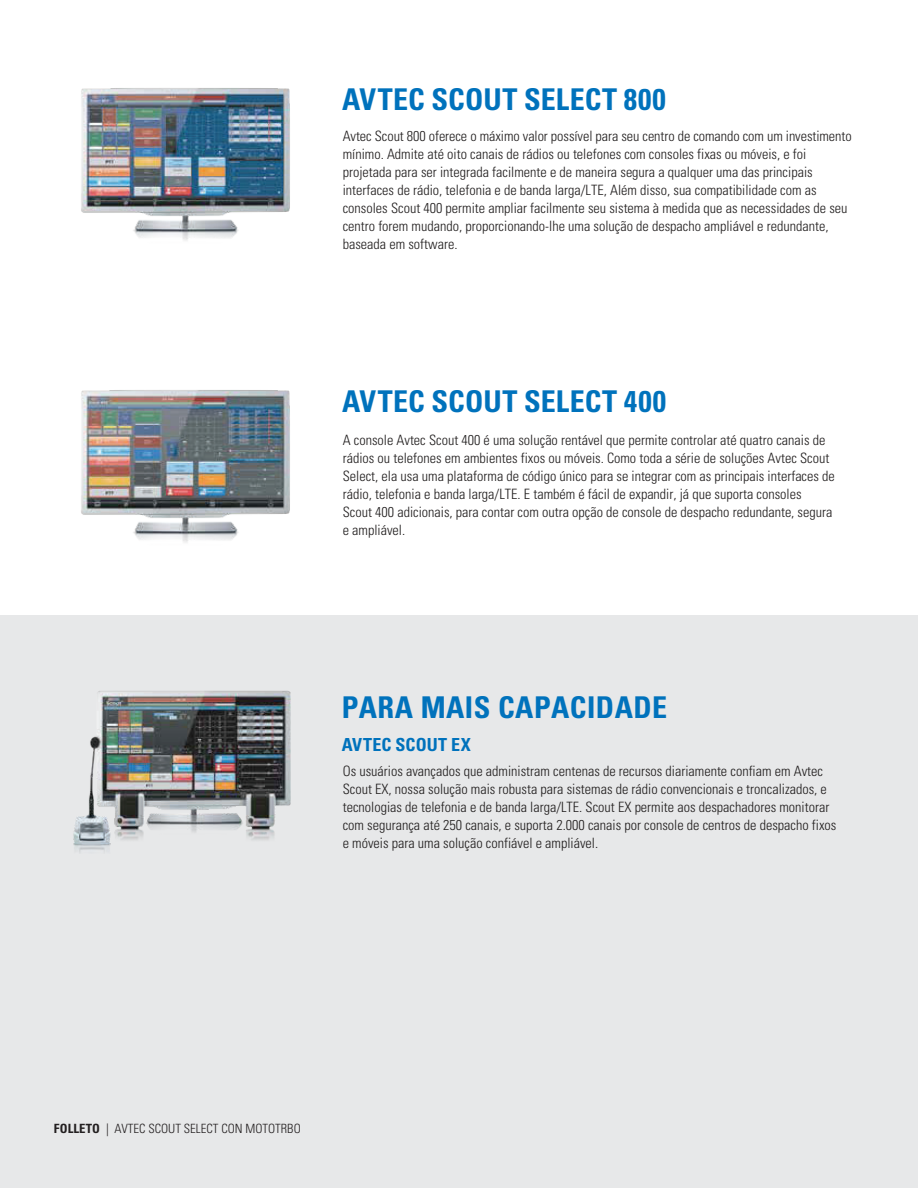
<style>
.page{position:relative;width:918px;height:1188px;background:#fff}
.page>*{position:absolute;margin:0;border:0;box-sizing:border-box;transform-origin:0 0}
.t1{font:700 condensed 30px "Univers LT Pro";letter-spacing:.015em;color:#0072bc}
.t2{font:700 condensed 18px "Univers LT Pro";letter-spacing:.01em;color:#0072bc}
.t3{font:300 condensed 14.25px/18px "Univers";color:#211e1e}
.t4{font:300 condensed 12.75px "Univers LT Std";color:#231f20}
.s1{font-family:"Univers";font-weight:700}
</style>
<div class="page">
<div style="left:0;top:615px;width:918px;height:573px;background:#e7e8e9"></div>
<img style="left:73px;top:690px;width:218px;height:163px">
<img style="left:81px;top:88px;width:209px;height:153px">
<img style="left:81px;top:390px;width:209px;height:153px">
<h1 class="t1" style="left:342px;top:81px;width:325px">AVTEC SCOUT SELECT 800</h1>
<p class="t3" style="left:343px;top:127px;width:511px">Avtec Scout 800 oferece o máximo valor possível para seu centro de comando com um investimento mínimo. Admite até oito canais de rádios ou telefones com consoles fixas ou móveis, e foi projetada para ser integrada facilmente e de maneira segura a qualquer uma das principais interfaces de rádio, telefonia e de banda larga/LTE, Além disso, sua compatibilidade com as consoles Scout 400 permite ampliar facilmente seu sistema à medida que as necessidades de seu centro forem mudando, proporcionando-lhe uma solução de despacho ampliável e redundante, baseada em software.</p>
<h1 class="t1" style="left:342px;top:383px;width:325px">AVTEC SCOUT SELECT 400</h1>
<p class="t3" style="left:343px;top:431px;width:494px">A console Avtec Scout 400 é uma solução rentável que permite controlar até quatro canais de rádios ou telefones em ambientes fixos ou móveis. Como toda a série de soluções Avtec Scout Select, ela usa uma plataforma de código único para se integrar com as principais interfaces de rádio, telefonia e banda larga/LTE. E também é fácil de expandir, já que suporta consoles<br>Scout 400 adicionais, para contar com outra opção de console de despacho redundante, segura e ampliável.</p>
<h1 class="t1" style="left:342px;top:689px;width:327px">PARA MAIS CAPACIDADE</h1>
<p class="t2" style="left:342px;top:734px;width:131px">AVTEC SCOUT EX</p>
<p class="t3" style="left:343px;top:762px;width:495px">Os usuários avançados que administram centenas de recursos diariamente confiam em Avtec Scout EX, nossa solução mais robusta para sistemas de rádio convencionais e troncalizados, e tecnologias de telefonia e de banda larga/LTE. Scout EX permite aos despachadores monitorar com segurança até 250 canais, e suporta 2.000 canais por console de centros de despacho fixos e móveis para uma solução confiável e ampliável.</p>
<p class="t4" style="left:54px;top:1121px;width:248px"><span class="s1">FOLLETO</span> | AVTEC SCOUT SELECT CON MOTOTRBO</p>
</div>
